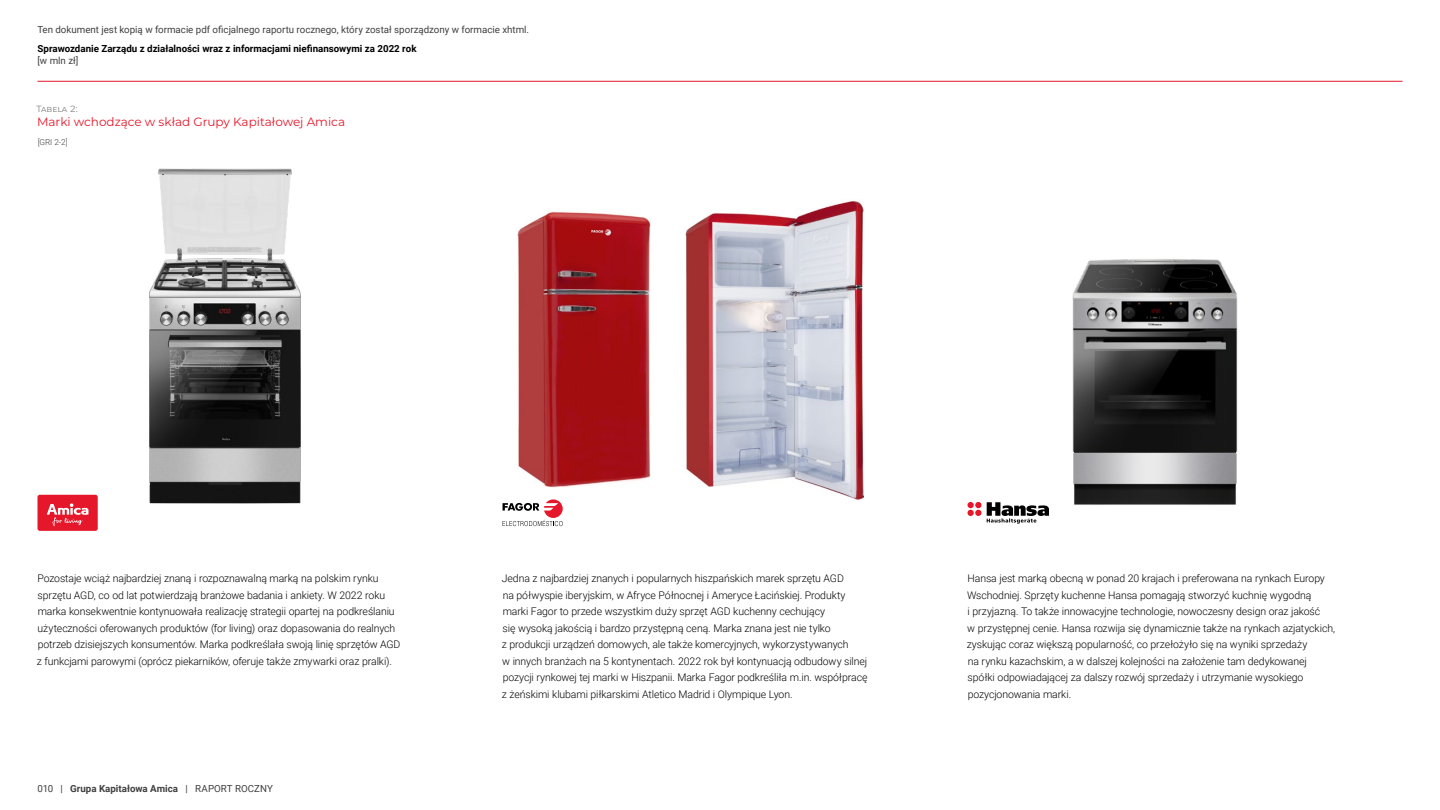
<style>
.page{position:relative;width:1440px;height:810px;background:#fff}
.page>*{position:absolute;margin:0;border:0;box-sizing:border-box;transform-origin:0 0}
.TYT_tabeli{font:12px "Montserrat";color:#e5172a}
.t1{font:300 10.5px/16.5px "Roboto";letter-spacing:-.01em;color:#000}
.t2{font:9.75px "Roboto";color:#404040}
.t3{font:700 9.75px "Roboto";color:#000}
.t4{font:700 9.75px "Roboto";color:#404040}
.TYT_tabeli-2{font:9px "Montserrat";color:#808080}
.TXT_pod_tabelą{font:300 8.25px "Roboto";color:#404040}
.s1{font-weight:400}
</style>
<div class="page">
<hr style="left:38px;top:81px;width:1364px;height:1px;background:#e5172a">
<img style="left:149px;top:168px;width:152px;height:336px">
<img style="left:517px;top:200px;width:346px;height:300px">
<img style="left:1072px;top:259px;width:166px;height:246px">
<div style="left:38px;top:495px;width:60px;height:36px;background:#e5172a;border-radius:2px"></div>
<svg style="left:47px;top:503px;width:41px;height:23px"></svg>
<svg style="left:502px;top:499px;width:61px;height:27px"></svg>
<svg style="left:968px;top:502px;width:81px;height:22px"></svg>
<p class="t2" style="left:38px;top:23px;width:493px">Ten dokument jest kopią w formacie pdf oficjalnego raportu rocznego, który został sporządzony w formacie xhtml.</p>
<p class="t3" style="left:38px;top:42px;width:381px">Sprawozdanie Zarządu z działalności wraz z informacjami niefinansowymi za 2022 rok</p>
<p class="t2" style="left:38px;top:54px;width:42px">[w mln zł]</p>
<p class="TYT_tabeli-2" style="left:37px;top:103px;width:43px">Tabela 2:</p>
<p class="TYT_tabeli" style="left:37px;top:113px;width:310px">Marki wchodzące w skład Grupy Kapitałowej Amica</p>
<p class="TXT_pod_tabelą" style="left:38px;top:136px;width:31px">[GRI 2-2]</p>
<p class="t1" style="left:37px;top:570px;width:365px">Pozostaje wciąż najbardziej znaną i rozpoznawalną marką na polskim rynku sprzętu AGD, co od lat potwierdzają branżowe badania i ankiety. W 2022 roku marka konsekwentnie kontynuowała realizację strategii opartej na podkreślaniu użyteczności oferowanych produktów (for living) oraz dopasowania do realnych potrzeb dzisiejszych konsumentów. Marka podkreślała swoją linię sprzętów AGD z funkcjami parowymi (oprócz piekarników, oferuje także zmywarki oraz pralki).</p>
<p class="t1" style="left:502px;top:570px;width:367px">Jedna z najbardziej znanych i popularnych hiszpańskich marek sprzętu AGD<br>na półwyspie iberyjskim, w Afryce Północnej i Ameryce Łacińskiej. Produkty marki Fagor to przede wszystkim duży sprzęt AGD kuchenny cechujący<br>się wysoką jakością i bardzo przystępną ceną. Marka znana jest nie tylko<br>z produkcji urządzeń domowych, ale także komercyjnych, wykorzystywanych<br>w innych branżach na 5 kontynentach. 2022 rok był kontynuacją odbudowy silnej pozycji rynkowej tej marki w Hiszpanii. Marka Fagor podkreśliła m.in. współpracę z żeńskimi klubami piłkarskimi Atletico Madrid i Olympique Lyon.</p>
<p class="t1" style="left:967px;top:570px;width:370px">Hansa jest marką obecną w ponad 20 krajach i preferowana na rynkach Europy Wschodniej. Sprzęty kuchenne Hansa pomagają stworzyć kuchnię wygodną<br>i przyjazną. To także innowacyjne technologie, nowoczesny design oraz jakość<br>w przystępnej cenie. Hansa rozwija się dynamicznie także na rynkach azjatyckich, zyskując coraz większą popularność, co przełożyło się na wyniki sprzedaży<br>na rynku kazachskim, a w dalszej kolejności na założenie tam dedykowanej spółki odpowiadającej za dalszy rozwój sprzedaży i utrzymanie wysokiego pozycjonowania marki.</p>
<p class="t4" style="left:38px;top:781px;width:237px"><span class="s1">010 |</span> Grupa Kapitałowa Amica <span class="s1">| RAPORT ROCZNY</span></p>
</div>
